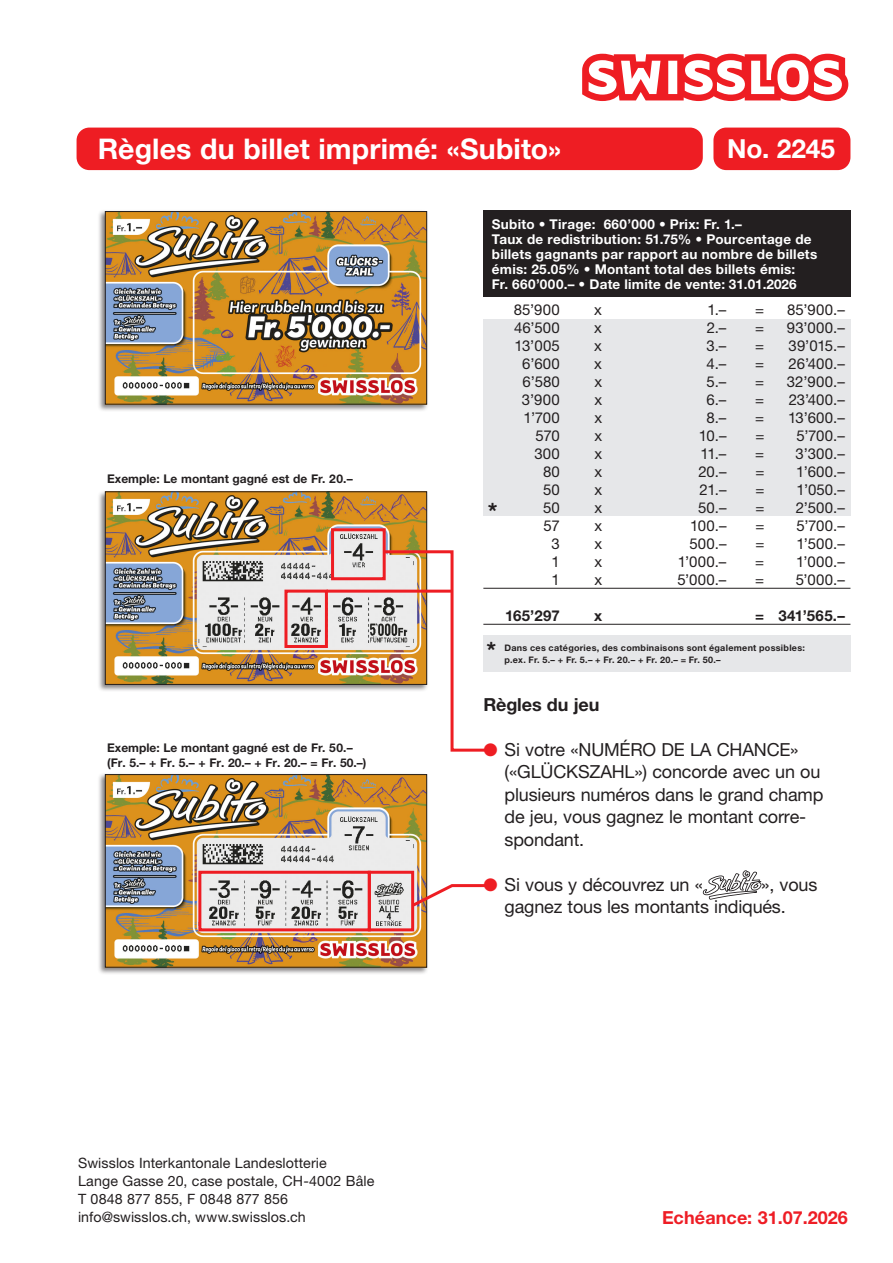
<style>
.page{position:relative;width:893px;height:1263px;background:#fff}
.page>*{position:absolute;margin:0;border:0;box-sizing:border-box;transform-origin:0 0}
.t1{font:700 28.5px "Helvetica Neue LT Std";letter-spacing:.005em;color:#fff}
.t2{font:700 26.25px "Helvetica Neue LT Std";color:#fff}
.t3{font:700 24px "Helvetica Neue LT Std";color:#231f20}
.t4{font:18px/22.5px "Helvetica Neue LT Std";letter-spacing:-.01em;color:#231f20}
.t5{font:700 18px "Helvetica Neue LT Std";color:#ee1d25}
.t6{font:700 18px "Helvetica Neue LT Std";letter-spacing:-.005em;color:#231f20}
.t7{font:15px "Helvetica Neue LT Std";letter-spacing:.01em;color:#231f20}
.t8{font:700 15px "Helvetica Neue LT Std";letter-spacing:.025em;color:#231f20}
.t9{font:14.25px/18px "Helvetica Neue LT Std";letter-spacing:.005em;color:#231f20}
.t10{font:700 13.5px/15px "Helvetica Neue LT Std";letter-spacing:.02em;color:#fff}
.t11{font:700 12px/15px "Helvetica Neue LT Std";color:#231f20}
.t12{font:700 9px/12px "Helvetica Neue LT Std";letter-spacing:.03em;color:#231f20}
.s1{color:#ee1d23}
</style>
<div class="page">
<svg style="left:582px;top:54px;width:266px;height:47px"></svg>
<div style="left:713px;top:128px;width:137px;height:42px;background:#ee1d23;border-radius:13px"></div>
<div style="left:77px;top:128px;width:626px;height:42px;background:#ee1d23;border-radius:13px"></div>
<div style="left:97px;top:773px;width:331px;height:202px;background:#231f20;opacity:.55"></div>
<img style="left:107px;top:776px;width:318px;height:189px">
<div style="left:105px;top:774px;width:322px;height:193px;border:1px solid #231f20"></div>
<div style="left:97px;top:490px;width:331px;height:202px;background:#231f20;opacity:.55"></div>
<img style="left:107px;top:493px;width:318px;height:190px">
<div style="left:105px;top:491px;width:322px;height:194px;border:1px solid #231f20"></div>
<div style="left:483px;top:319px;width:367px;height:196px;background:#e6e7e9"></div>
<svg style="left:703px;top:870px;width:59px;height:30px"></svg>
<hr style="left:483px;top:588px;width:367px;height:1px;background:#231f20">
<hr style="left:483px;top:624px;width:367px;height:1px;background:#231f20">
<div style="left:483px;top:210px;width:367px;height:87px;background:#231f20"></div>
<div style="left:483px;top:636px;width:367px;height:36px;background:#e6e7e9"></div>
<div style="left:331px;top:528px;width:55px;height:52px;border:3px solid #ee1d23"></div>
<div style="left:284px;top:590px;width:44px;height:58px;border:3px solid #ee1d23"></div>
<div style="left:198px;top:871px;width:173px;height:60px;border:3px solid #ee1d23"></div>
<hr style="left:327px;top:590px;width:125px;height:3px;background:#ee1d23">
<div style="left:97px;top:210px;width:331px;height:202px;background:#231f20;opacity:.55"></div>
<img style="left:107px;top:213px;width:318px;height:189px">
<div style="left:105px;top:211px;width:322px;height:193px;border:1px solid #231f20"></div>
<div style="left:368px;top:871px;width:46px;height:60px;border:3px solid #ee1d23"></div>
<svg style="left:381px;top:549px;width:121px;height:203px"></svg>
<svg style="left:409px;top:882px;width:82px;height:27px"></svg>
<h1 class="t1" style="left:98px;top:131px;width:465px">Règles du billet imprimé: «Subito»</h1>
<h2 class="t2" style="left:727px;top:133px;width:110px">No. 2245</h2>
<p class="t11" style="left:107px;top:471px;width:247px">Exemple: Le montant gagné est de Fr. 20.–</p>
<p class="t11" style="left:107px;top:740px;width:261px">Exemple: Le montant gagné est de Fr. 50.– (Fr. 5.– + Fr. 5.– + Fr. 20.– + Fr. 20.– = Fr. 50.–)</p>
<p class="t9" style="left:78px;top:1154px;width:298px">Swisslos Interkantonale Landeslotterie<br>Lange Gasse 20, case postale, CH-4002 Bâle T 0848 877 855, F 0848 877 856 info@swisslos.ch, www.swisslos.ch</p>
<p class="t10" style="left:492px;top:217px;width:327px">Subito • Tirage: 660’000 • Prix: Fr. 1.–<br>Taux de redistribution: 51.75% • Pourcentage de billets gagnants par rapport au nombre de billets émis: 25.05% • Montant total des billets émis:<br>Fr. 660’000.– • Date limite de vente: 31.01.2026</p>
<h3 class="t3" style="left:488px;top:496px;width:11px">*</h3>
<p class="t7" style="left:514px;top:300px;width:48px">85’900</p>
<p class="t7" style="left:594px;top:300px;width:9px">x</p>
<p class="t7" style="left:707px;top:300px;width:21px">1.–</p>
<p class="t7" style="left:755px;top:300px;width:10px">=</p>
<p class="t7" style="left:787px;top:300px;width:59px">85’900.–</p>
<p class="t7" style="left:514px;top:318px;width:47px">46’500</p>
<p class="t7" style="left:594px;top:318px;width:9px">x</p>
<p class="t7" style="left:707px;top:318px;width:21px">2.–</p>
<p class="t7" style="left:755px;top:318px;width:10px">=</p>
<p class="t7" style="left:787px;top:318px;width:59px">93’000.–</p>
<p class="t7" style="left:515px;top:336px;width:47px">13’005</p>
<p class="t7" style="left:594px;top:336px;width:9px">x</p>
<p class="t7" style="left:706px;top:336px;width:21px">3.–</p>
<p class="t7" style="left:755px;top:336px;width:10px">=</p>
<p class="t7" style="left:789px;top:336px;width:58px">39’015.–</p>
<p class="t7" style="left:522px;top:354px;width:39px">6’600</p>
<p class="t7" style="left:594px;top:354px;width:9px">x</p>
<p class="t7" style="left:707px;top:354px;width:21px">4.–</p>
<p class="t7" style="left:755px;top:354px;width:10px">=</p>
<p class="t7" style="left:789px;top:354px;width:58px">26’400.–</p>
<p class="t7" style="left:523px;top:372px;width:39px">6’580</p>
<p class="t7" style="left:594px;top:372px;width:9px">x</p>
<p class="t7" style="left:707px;top:372px;width:21px">5.–</p>
<p class="t7" style="left:755px;top:372px;width:10px">=</p>
<p class="t7" style="left:787px;top:372px;width:60px">32’900.–</p>
<p class="t7" style="left:522px;top:390px;width:40px">3’900</p>
<p class="t7" style="left:594px;top:390px;width:9px">x</p>
<p class="t7" style="left:706px;top:390px;width:22px">6.–</p>
<p class="t7" style="left:755px;top:390px;width:10px">=</p>
<p class="t7" style="left:789px;top:390px;width:58px">23’400.–</p>
<p class="t7" style="left:524px;top:408px;width:38px">1’700</p>
<p class="t7" style="left:594px;top:408px;width:9px">x</p>
<p class="t7" style="left:706px;top:408px;width:22px">8.–</p>
<p class="t7" style="left:755px;top:408px;width:10px">=</p>
<p class="t7" style="left:788px;top:408px;width:58px">13’600.–</p>
<p class="t7" style="left:536px;top:426px;width:26px">570</p>
<p class="t7" style="left:594px;top:426px;width:9px">x</p>
<p class="t7" style="left:699px;top:426px;width:29px">10.–</p>
<p class="t7" style="left:755px;top:426px;width:10px">=</p>
<p class="t7" style="left:797px;top:426px;width:50px">5’700.–</p>
<p class="t7" style="left:534px;top:444px;width:27px">300</p>
<p class="t7" style="left:594px;top:444px;width:9px">x</p>
<p class="t7" style="left:700px;top:444px;width:28px">11.–</p>
<p class="t7" style="left:755px;top:444px;width:10px">=</p>
<p class="t7" style="left:795px;top:444px;width:51px">3’300.–</p>
<p class="t7" style="left:543px;top:462px;width:18px">80</p>
<p class="t7" style="left:594px;top:462px;width:9px">x</p>
<p class="t7" style="left:698px;top:462px;width:30px">20.–</p>
<p class="t7" style="left:755px;top:462px;width:10px">=</p>
<p class="t7" style="left:796px;top:462px;width:50px">1’600.–</p>
<p class="t7" style="left:543px;top:480px;width:18px">50</p>
<p class="t7" style="left:594px;top:480px;width:9px">x</p>
<p class="t7" style="left:699px;top:480px;width:29px">21.–</p>
<p class="t7" style="left:755px;top:480px;width:10px">=</p>
<p class="t7" style="left:797px;top:480px;width:50px">1’050.–</p>
<p class="t7" style="left:543px;top:498px;width:18px">50</p>
<p class="t7" style="left:594px;top:498px;width:9px">x</p>
<p class="t7" style="left:698px;top:498px;width:30px">50.–</p>
<p class="t7" style="left:755px;top:498px;width:10px">=</p>
<p class="t7" style="left:796px;top:498px;width:51px">2’500.–</p>
<p class="t7" style="left:544px;top:516px;width:18px">57</p>
<p class="t7" style="left:594px;top:516px;width:9px">x</p>
<p class="t7" style="left:690px;top:516px;width:38px">100.–</p>
<p class="t7" style="left:755px;top:516px;width:10px">=</p>
<p class="t7" style="left:797px;top:516px;width:50px">5’700.–</p>
<p class="t7" style="left:552px;top:534px;width:10px">3</p>
<p class="t7" style="left:594px;top:534px;width:9px">x</p>
<p class="t7" style="left:689px;top:534px;width:38px">500.–</p>
<p class="t7" style="left:755px;top:534px;width:10px">=</p>
<p class="t7" style="left:796px;top:534px;width:50px">1’500.–</p>
<p class="t7" style="left:552px;top:552px;width:10px">1</p>
<p class="t7" style="left:594px;top:552px;width:9px">x</p>
<p class="t7" style="left:678px;top:552px;width:50px">1’000.–</p>
<p class="t7" style="left:755px;top:552px;width:10px">=</p>
<p class="t7" style="left:796px;top:552px;width:50px">1’000.–</p>
<p class="t7" style="left:552px;top:570px;width:10px">1</p>
<p class="t7" style="left:594px;top:570px;width:9px">x</p>
<p class="t7" style="left:677px;top:570px;width:51px">5’000.–</p>
<p class="t7" style="left:755px;top:570px;width:10px">=</p>
<p class="t7" style="left:796px;top:570px;width:51px">5’000.–</p>
<p class="t8" style="left:505px;top:606px;width:56px">165’297</p>
<p class="t8" style="left:594px;top:606px;width:10px">x</p>
<p class="t8" style="left:755px;top:606px;width:91px">= 341’565.–</p>
<h3 class="t3" style="left:486px;top:636px;width:11px">*</h3>
<p class="t12" style="left:504px;top:642px;width:302px">Dans ces catégories, des combinaisons sont également possibles: p.ex. Fr. 5.– + Fr. 5.– + Fr. 20.– + Fr. 20.– = Fr. 50.–</p>
<p class="t6" style="left:483px;top:693px;width:118px">Règles du jeu</p>
<p class="t4" style="left:505px;top:738px;width:320px;text-indent:-21px"><span class="s1">●</span> Si votre «NUMÉRO DE LA CHANCE» («GLÜCKSZAHL») concorde avec un ou plusieurs numéros dans le grand champ de jeu, vous gagnez le montant corre&shy;spondant.</p>
<p class="t4" style="left:483px;top:873px;width:221px"><span class="s1">●</span> Si vous y découvrez un «</p>
<p class="t4" style="left:505px;top:873px;width:314px;text-indent:257px">», vous gagnez tous les montants indiqués.</p>
<p class="t5" style="left:662px;top:1206px;width:187px">Echéance: 31.07.2026</p>
</div>
